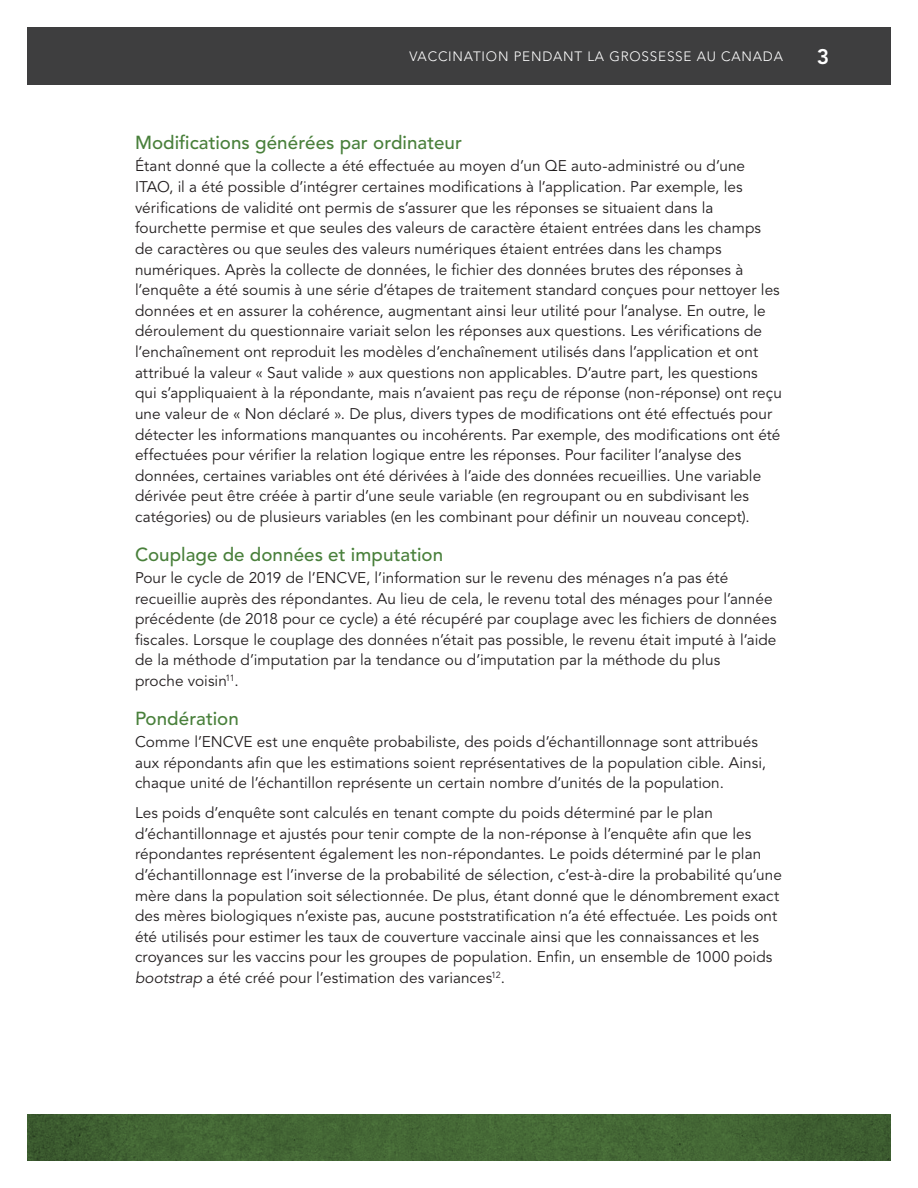
<style>
.page{position:relative;width:918px;height:1188px;background:#fff}
.page>*{position:absolute;margin:0;border:0;box-sizing:border-box;transform-origin:0 0}
.t1{font:800 21px "Avenir LT Std";color:#fff}
.Heading_3{font:500 18.75px "Avenir LT Std";letter-spacing:.005em;color:#49803b}
.Body{font:15.3px/20.5px "Avenir LT Std";letter-spacing:.005em;color:#231f20}
.t2{font:300 13.5px "Avenir LT Std";letter-spacing:.06em;color:#fff}
.s1{font-style:italic}
</style>
<div class="page">
<svg style="left:27px;top:1115px;width:864px;height:46px;background:#426433"></svg>
<div style="left:783px;top:27px;width:108px;height:57px;background:#3e3e3f"></div>
<div style="left:27px;top:27px;width:756px;height:57px;background:#3e3e3f"></div>
<p class="t2" style="left:410px;top:48px;width:375px">VACCINATION PENDANT LA GROSSESSE AU CANADA</p>
<h1 class="t1" style="left:817px;top:44px;width:14px">3</h1>
<h3 class="Heading_3" style="left:135px;top:132px;width:329px">Modifications générées par ordinateur</h3>
<p class="Body" style="left:135px;top:156px;width:648px">Étant donné que la collecte a été effectuée au moyen d’un QE auto-administré ou d’une ITAO, il a été possible d’intégrer certaines modifications à l’application. Par exemple, les vérifications de validité ont permis de s’assurer que les réponses se situaient dans la fourchette permise et que seules des valeurs de caractère étaient entrées dans les champs de caractères ou que seules des valeurs numériques étaient entrées dans les champs numériques. Après la collecte de données, le fichier des données brutes des réponses à l’enquête a été soumis à une série d’étapes de traitement standard conçues pour nettoyer les données et en assurer la cohérence, augmentant ainsi leur utilité pour l’analyse. En outre, le déroulement du questionnaire variait selon les réponses aux questions. Les vérifications de l’enchaînement ont reproduit les modèles d’enchaînement utilisés dans l’application et ont attribué la valeur « Saut valide » aux questions non applicables. D’autre part, les questions qui s’appliquaient à la répondante, mais n’avaient pas reçu de réponse (non-réponse) ont reçu une valeur de « Non déclaré ». De plus, divers types de modifications ont été effectués pour détecter les informations manquantes ou incohérents. Par exemple, des modifications ont été effectuées pour vérifier la relation logique entre les réponses. Pour faciliter l’analyse des données, certaines variables ont été dérivées à l’aide des données recueillies. Une variable dérivée peut être créée à partir d’une seule variable (en regroupant ou en subdivisant les catégories) ou de plusieurs variables (en les combinant pour définir un nouveau concept).</p>
<h3 class="Heading_3" style="left:135px;top:543px;width:310px">Couplage de données et imputation</h3>
<p class="Body" style="left:135px;top:568px;width:643px">Pour le cycle de 2019 de l’ENCVE, l’information sur le revenu des ménages n’a pas été recueillie auprès des répondantes. Au lieu de cela, le revenu total des ménages pour l’année précédente (de 2018 pour ce cycle) a été récupéré par couplage avec les fichiers de données fiscales. Lorsque le couplage des données n’était pas possible, le revenu était imputé à l’aide de la méthode d’imputation par la tendance ou d’imputation par la méthode du plus<br>proche voisin<sup>11</sup>.</p>
<h3 class="Heading_3" style="left:135px;top:707px;width:105px">Pondération</h3>
<p class="Body" style="left:135px;top:732px;width:633px">Comme l’ENCVE est une enquête probabiliste, des poids d’échantillonnage sont attribués aux répondants afin que les estimations soient représentatives de la population cible. Ainsi, chaque unité de l’échantillon représente un certain nombre d’unités de la population.</p>
<p class="Body" style="left:135px;top:803px;width:649px">Les poids d’enquête sont calculés en tenant compte du poids déterminé par le plan d’échantillonnage et ajustés pour tenir compte de la non-réponse à l’enquête afin que les répondantes représentent également les non-répondantes. Le poids déterminé par le plan d’échantillonnage est l’inverse de la probabilité de sélection, c’est-à-dire la probabilité qu’une mère dans la population soit sélectionnée. De plus, étant donné que le dénombrement exact des mères biologiques n’existe pas, aucune poststratification n’a été effectuée. Les poids ont été utilisés pour estimer les taux de couverture vaccinale ainsi que les connaissances et les croyances sur les vaccins pour les groupes de population. Enfin, un ensemble de 1000 poids <span class="s1">bootstrap</span> a été créé pour l’estimation des variances<sup>12</sup>.</p>
</div>
